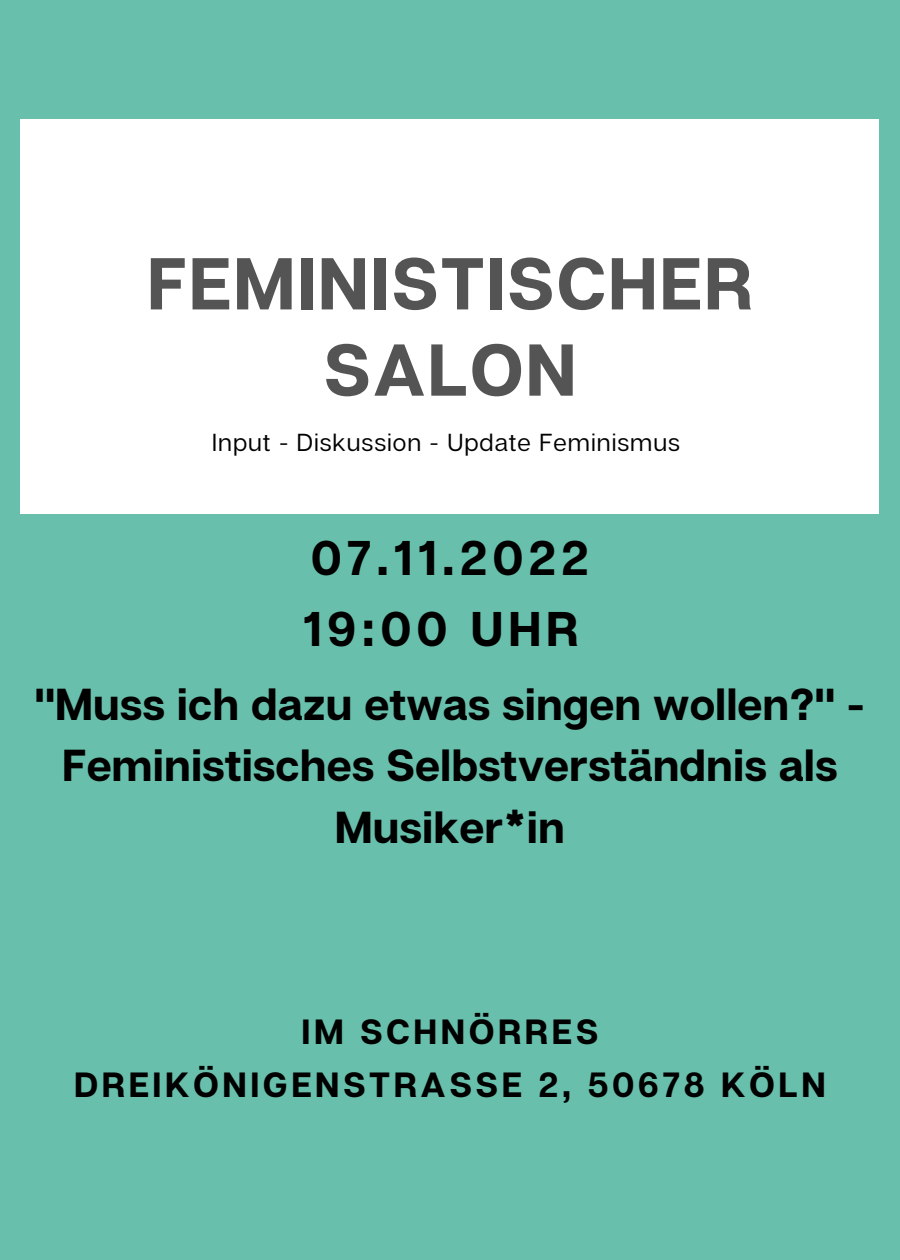
<style>
.page{position:relative;width:900px;height:1260px;background:#67bfac}
.page>*{position:absolute;margin:0;border:0;box-sizing:border-box;transform-origin:0 0}
.t1{font:700 73.25px/86.2px "Articulat CF";letter-spacing:.025em;color:#545454;text-align:center}
.t2{font:700 48.75px/71.2px "Articulat CF";letter-spacing:.1em;color:#000}
.t3{font:700 44.75px/62px "Articulat CF";color:#000;text-align:center}
.t4{font:700 35px/52.5px "Articulat CF";letter-spacing:.1em;color:#000;text-align:center}
.t5{font:24.5px "Articulat CF";letter-spacing:.04em;color:#000}
</style>
<div class="page">
<div style="left:21px;top:120px;width:858px;height:394px;background:#fff"></div>
<h1 class="t1" style="left:147px;top:238px;width:607px">FEMINISTISCHER<br>SALON</h1>
<p class="t5" style="left:212px;top:427px;width:469px">Input - Diskussion - Update Feminismus</p>
<p class="t2" style="left:303px;top:520px;width:287px">07.11.2022<br>19:00 UHR</p>
<p class="t3" style="left:35px;top:672px;width:831px">"Muss ich dazu etwas singen wollen?" -<br>Feministisches Selbstverständnis als<br>Musiker*in</p>
<p class="t4" style="left:74px;top:1005px;width:753px">IM SCHNÖRRES<br>DREIKÖNIGENSTRASSE 2, 50678 KÖLN</p>
</div>
